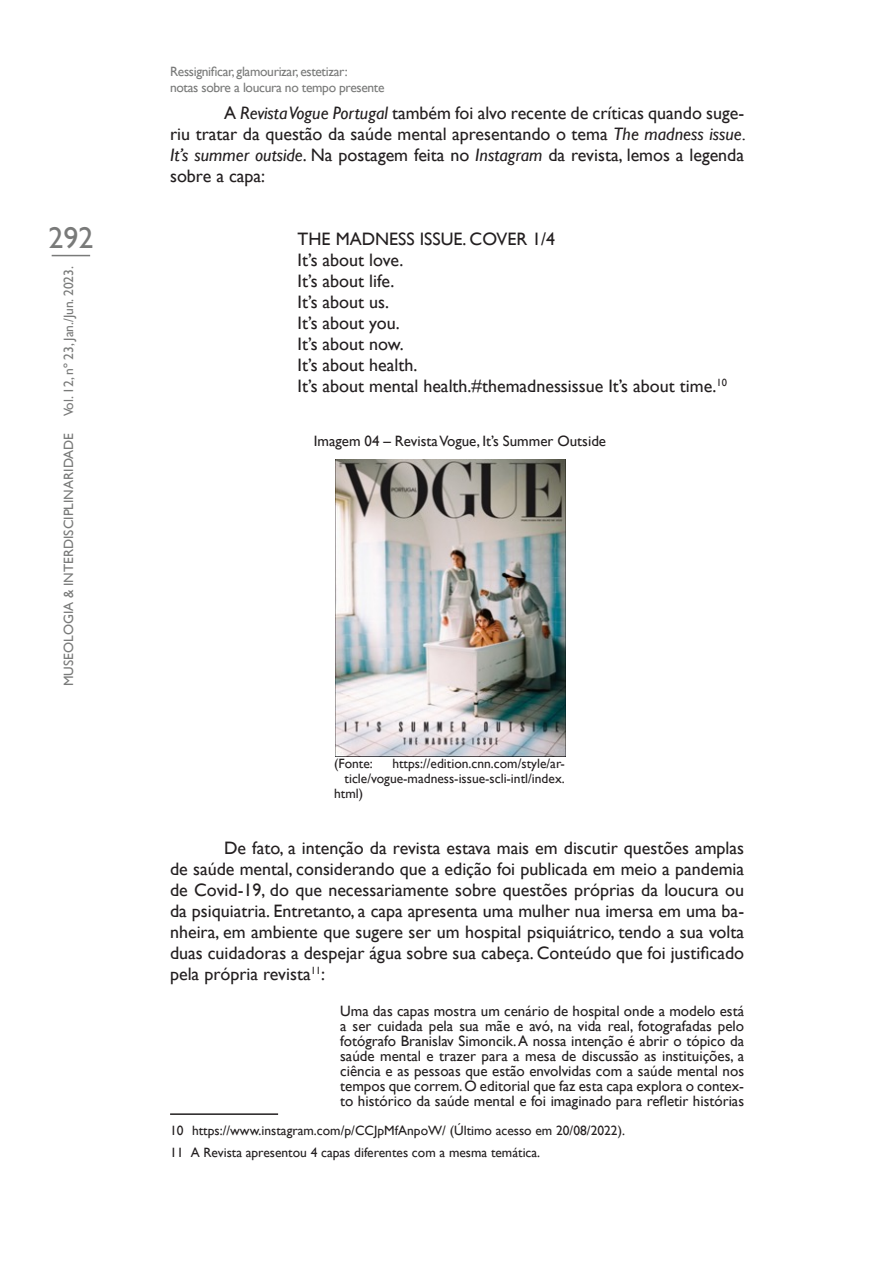
<style>
.page{position:relative;width:893px;height:1263px;background:#fff}
.page>*{position:absolute;margin:0;border:0;box-sizing:border-box;transform-origin:0 0}
.t1{font:30px "Gill Sans";color:#797a79}
.t2{font:18px/21px "Gill Sans";color:#231f20;text-align:justify}
.Museologia_Pamela{font:15px/15px "Gill Sans";color:#231f20;text-align:justify}
.rodapé_museu_Pamela{font:13.5px "Gill Sans";color:#231f20}
.Museologia_Pamela-2{font:13.5px "Gill Sans";color:#231f20}
.t3{font:13.5px/16.2px "Gill Sans";letter-spacing:-.025em;color:#797a79}
.t4{font:13.5px "Gill Sans";color:#797a79}
.s1{font-style:italic}
</style>
<div class="page">
<hr style="left:52px;top:255px;width:38px;height:1px;background:#797a79">
<hr style="left:170px;top:1113px;width:108px;height:2px;background:#231f20">
<img style="left:336px;top:460px;width:229px;height:297px">
<h1 class="t1" style="left:48px;top:221px;width:46px">292</h1>
<p class="t4" style="left:61px;top:686px;width:421px;rotate:-90deg">MUSEOLOGIA &amp; INTERDISCIPLINARIDADE Vol. 12, nº 23, Jan./Jun. 2023.</p>
<p class="t3" style="left:170px;top:64px;width:216px">Ressignificar, glamourizar, estetizar:<br>notas sobre a loucura no tempo presente</p>
<p class="t2" style="left:170px;top:103px;width:577px;text-indent:54px">A <span class="s1">Revista Vogue Portugal</span> também foi alvo recente de críticas quando suge&shy;riu tratar da questão da saúde mental apresentando o tema <span class="s1">The madness issue.<br>It’s summer outside</span>. Na postagem feita no <span class="s1">Instagram</span> da revista, lemos a legenda sobre a capa:</p>
<p class="t2" style="left:298px;top:229px;width:259px">THE MADNESS ISSUE. COVER 1/4</p>
<p class="t2" style="left:298px;top:250px;width:107px">It’s about love.</p>
<p class="t2" style="left:298px;top:271px;width:98px">It’s about life.</p>
<p class="t2" style="left:298px;top:292px;width:93px">It’s about us.</p>
<p class="t2" style="left:298px;top:313px;width:103px">It’s about you.</p>
<p class="t2" style="left:298px;top:334px;width:108px">It’s about now.</p>
<p class="t2" style="left:298px;top:355px;width:121px">It’s about health.</p>
<p class="t2" style="left:298px;top:376px;width:431px">It’s about mental health.#themadnessissue It’s about time.<sup>10</sup></p>
<p class="Museologia_Pamela" style="left:314px;top:434px;width:294px">Imagem 04 – Revista Vogue, It’s Summer Outside</p>
<p class="Museologia_Pamela-2" style="left:334px;top:756px;width:40px">(Fonte:</p>
<p class="Museologia_Pamela-2" style="left:392px;top:756px;width:174px">https://edition.cnn.com/style/ar-</p>
<p class="Museologia_Pamela-2" style="left:345px;top:771px;width:222px">ticle/vogue-madness-issue-scli-intl/index.</p>
<p class="Museologia_Pamela-2" style="left:334px;top:786px;width:30px">html)</p>
<p class="t2" style="left:170px;top:838px;width:576px;text-indent:54px">De fato, a intenção da revista estava mais em discutir questões amplas de saúde mental, considerando que a edição foi publicada em meio a pandemia de Covid-19, do que necessariamente sobre questões próprias da loucura ou da psiquiatria. Entretanto, a capa apresenta uma mulher nua imersa em uma ba&shy;nheira, em ambiente que sugere ser um hospital psiquiátrico, tendo a sua volta duas cuidadoras a despejar água sobre sua cabeça. Conteúdo que foi justificado pela própria revista<sup>11</sup>:</p>
<p class="Museologia_Pamela" style="left:340px;top:1003px;width:405px">Uma das capas mostra um cenário de hospital onde a modelo está a ser cuidada pela sua mãe e avó, na vida real, fotografadas pelo fotógrafo Branislav Simoncik. A nossa intenção é abrir o tópico da saúde mental e trazer para a mesa de discussão as instituições, a ciência e as pessoas que estão envolvidas com a saúde mental nos tempos que correm. O editorial que faz esta capa explora o contex&shy;to histórico da saúde mental e foi imaginado para refletir histórias</p>
<p class="rodapé_museu_Pamela" style="left:170px;top:1123px;width:456px">10 https://www.instagram.com/p/CCJpMfAnpoW/ (Último acesso em 20/08/2022).</p>
<p class="rodapé_museu_Pamela" style="left:170px;top:1144px;width:372px">11 A Revista apresentou 4 capas diferentes com a mesma temática.</p>
</div>
